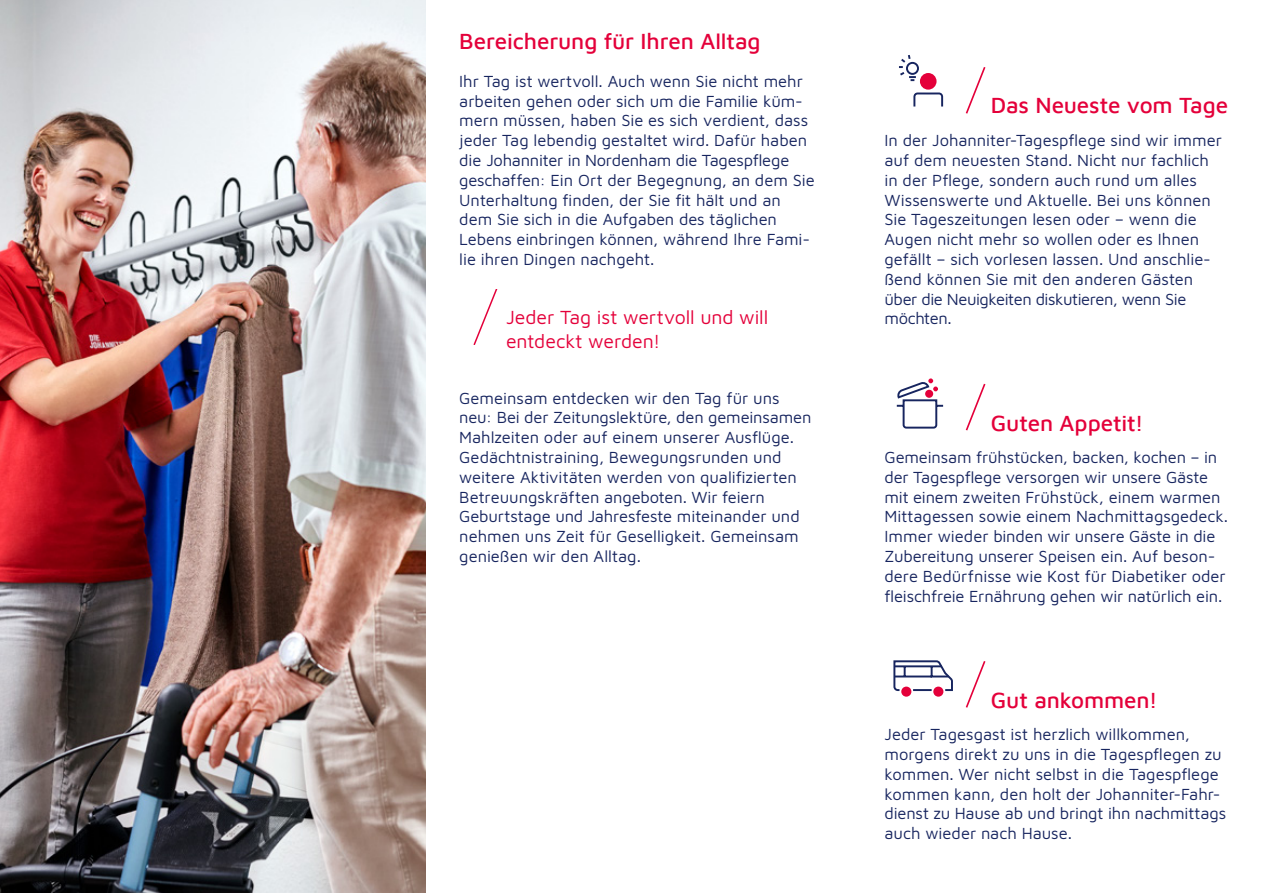
<style>
.page{position:relative;width:1263px;height:893px;background:#fff}
.page>*{position:absolute;margin:0;border:0;box-sizing:border-box;transform-origin:0 0}
.t1{font:500 22.5px "Maven Johanniter";letter-spacing:-.005em;color:#e4003a}
.t2{font:19.5px/23.4px "Maven Johanniter";letter-spacing:-.005em;color:#e4003a}
.t3{font:16.5px/19.8px "Maven Johanniter";color:#17255f}
</style>
<div class="page">
<img style="left:0;top:0;width:425px;height:893px">
<svg style="left:965px;top:67px;width:21px;height:47px"></svg>
<svg style="left:965px;top:383px;width:21px;height:48px"></svg>
<svg style="left:965px;top:661px;width:21px;height:47px"></svg>
<svg style="left:899px;top:55px;width:45px;height:52px"></svg>
<div style="left:901px;top:687px;width:10px;height:10px;background:#e4003a;border-radius:50%"></div>
<div style="left:933px;top:687px;width:10px;height:10px;background:#e4003a;border-radius:50%"></div>
<svg style="left:893px;top:660px;width:60px;height:32px"></svg>
<svg style="left:896px;top:378px;width:48px;height:51px"></svg>
<svg style="left:473px;top:289px;width:25px;height:55px"></svg>
<h1 class="t1" style="left:459px;top:26px;width:303px">Bereicherung für Ihren Alltag</h1>
<p class="t3" style="left:459px;top:70px;width:357px">Ihr Tag ist wertvoll. Auch wenn Sie nicht mehr arbeiten gehen oder sich um die Familie küm&shy;mern müssen, haben Sie es sich verdient, dass jeder Tag lebendig gestaltet wird. Dafür haben die Johanniter in Nordenham die Tagespflege geschaffen: Ein Ort der Begegnung, an dem Sie Unterhaltung finden, der Sie fit hält und an dem Sie sich in die Aufgaben des täglichen Lebens einbringen können, während Ihre Fami&shy;lie ihren Dingen nachgeht.</p>
<p class="t2" style="left:506px;top:305px;width:264px">Jeder Tag ist wertvoll und will entdeckt werden!</p>
<p class="t3" style="left:459px;top:387px;width:354px">Gemeinsam entdecken wir den Tag für uns neu: Bei der Zeitungslektüre, den gemeinsamen Mahlzeiten oder auf einem unserer Ausflüge.<br>Gedächtnistraining, Bewegungsrunden und weitere Aktivitäten werden von qualifizierten Betreuungskräften angeboten. Wir feiern Geburtstage und Jahresfeste miteinander und nehmen uns Zeit für Geselligkeit. Gemeinsam genießen wir den Alltag.</p>
<h1 class="t1" style="left:991px;top:90px;width:239px">Das Neueste vom Tage</h1>
<p class="t3" style="left:884px;top:129px;width:339px">In der Johanniter-Tagespflege sind wir immer auf dem neuesten Stand. Nicht nur fachlich in der Pflege, sondern auch rund um alles Wissenswerte und Aktuelle. Bei uns können Sie Tageszeitungen lesen oder – wenn die Augen nicht mehr so wollen oder es Ihnen gefällt – sich vorlesen lassen. Und anschlie&shy;ßend können Sie mit den anderen Gästen über die Neuigkeiten diskutieren, wenn Sie möchten.</p>
<h1 class="t1" style="left:991px;top:407px;width:154px">Guten Appetit!</h1>
<p class="t3" style="left:884px;top:446px;width:345px">Gemeinsam frühstücken, backen, kochen – in der Tagespflege versorgen wir unsere Gäste mit einem zweiten Frühstück, einem warmen Mittagessen sowie einem Nachmittagsgedeck.<br>Immer wieder binden wir unsere Gäste in die Zubereitung unserer Speisen ein. Auf beson&shy;dere Bedürfnisse wie Kost für Diabetiker oder fleischfreie Ernährung gehen wir natürlich ein.</p>
<h1 class="t1" style="left:991px;top:684px;width:168px">Gut ankommen!</h1>
<p class="t3" style="left:884px;top:723px;width:343px">Jeder Tagesgast ist herzlich willkommen, morgens direkt zu uns in die Tagespflegen zu kommen. Wer nicht selbst in die Tagespflege kommen kann, den holt der Johanniter-Fahr&shy;dienst zu Hause ab und bringt ihn nachmittags auch wieder nach Hause.</p>
</div>
